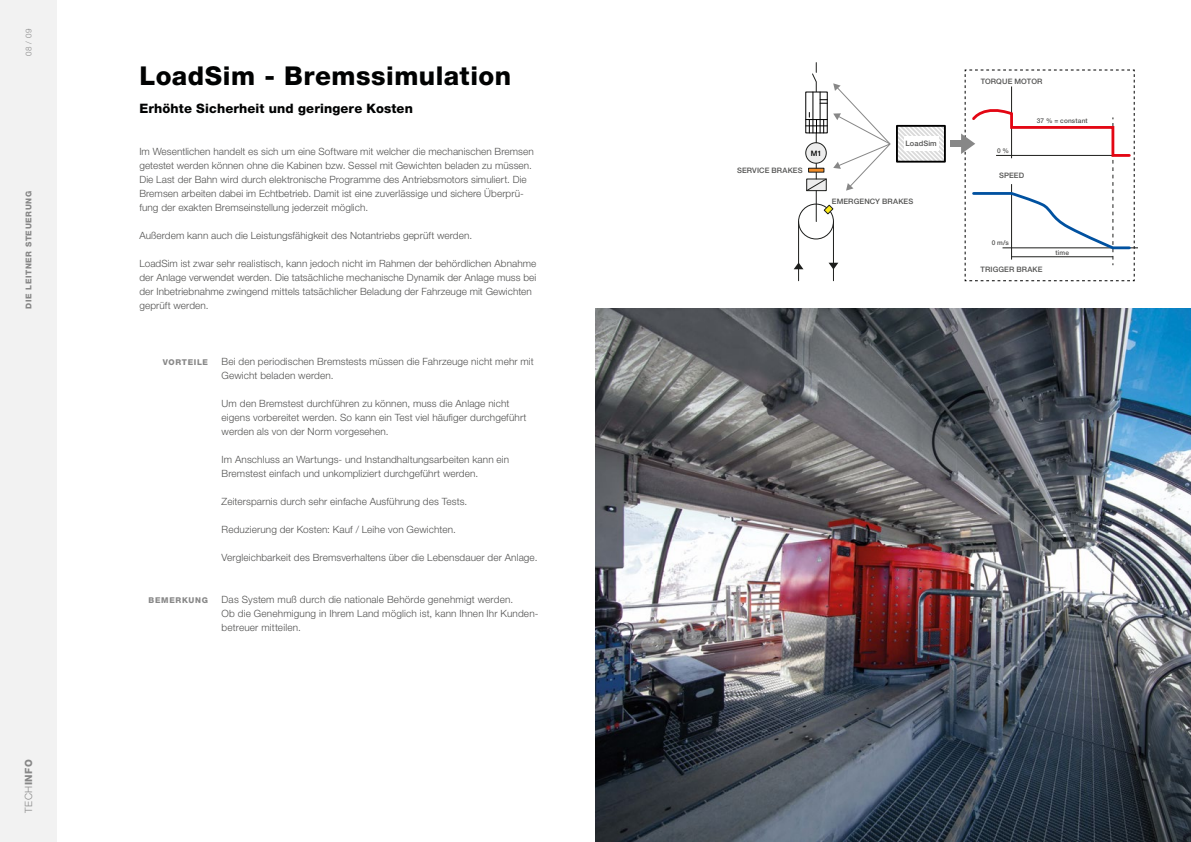
<style>
.page{position:relative;width:1191px;height:842px;background:#fff}
.page>*{position:absolute;margin:0;border:0;box-sizing:border-box;transform-origin:0 0}
.t1{font:800 26px "Helvetica Neue LT";letter-spacing:.02em;color:#010202}
.t2{font:800 13px "Helvetica Neue LT";letter-spacing:.01em;color:#010202}
.t3{font:300 10px/14px "Helvetica Neue LT";letter-spacing:.01em;color:#525251}
.t4{font:300 10px "Helvetica Neue LT";color:#878787}
.t5{font:800 8px "Helvetica Neue LT";letter-spacing:.08em;color:#878787}
.t6{font:300 8px "Helvetica Neue LT";color:#878787}
.t7{font:500 7.5px "Helvetica Neue LT";letter-spacing:.015em;color:#525251}
.t8{font:500 7.5px "Helvetica Neue LT";color:#010202}
.t9{font:500 6.6px "Helvetica Neue LT";letter-spacing:.02em;color:#525251}
.s1{font-weight:800}
</style>
<div class="page">
<div style="left:0;top:0;width:57px;height:842px;background:#f2f2f2"></div>
<img style="left:595px;top:309px;width:596px;height:533px">
<hr style="left:1002px;top:247px;width:136px;height:1px;background:#1d1e1c">
<div style="left:805px;top:143px;width:21px;height:20px;background:#ededed;border-radius:50%"></div>
<div style="left:805px;top:142px;width:21px;height:22px;border:1px solid #1d1e1c;border-radius:50%"></div>
<div style="left:798px;top:204px;width:36px;height:35px;border:1px solid #1d1e1c;border-radius:50%"></div>
<svg style="left:823px;top:204px;width:11px;height:11px"></svg>
<hr style="left:798px;top:222px;width:1px;height:59px;background:#1d1e1c">
<hr style="left:833px;top:222px;width:1px;height:59px;background:#1d1e1c">
<hr style="left:815px;top:191px;width:1px;height:31px;background:#1d1e1c">
<svg style="left:811px;top:63px;width:6px;height:29px"></svg>
<svg style="left:806px;top:163px;width:21px;height:29px"></svg>
<svg style="left:794px;top:262px;width:9px;height:7px"></svg>
<svg style="left:829px;top:263px;width:9px;height:6px"></svg>
<hr style="left:812px;top:92px;width:1px;height:41px;background:#000">
<hr style="left:819px;top:92px;width:1px;height:41px;background:#000">
<svg style="left:820px;top:99px;width:7px;height:5px"></svg>
<svg style="left:805px;top:112px;width:22px;height:31px"></svg>
<svg style="left:899px;top:128px;width:43px;height:32px"></svg>
<div style="left:896px;top:125px;width:49px;height:38px;border:2px solid #000"></div>
<div style="left:904px;top:137px;width:35px;height:14px;background:#fff"></div>
<svg style="left:833px;top:83px;width:58px;height:108px"></svg>
<svg style="left:961px;top:70px;width:174px;height:212px"></svg>
<div style="left:950px;top:141px;width:12px;height:6px;background:#878787"></div>
<p class="t6" style="left:24px;top:56px;width:30px;rotate:-90deg">08 / 09</p>
<p class="t5" style="left:24px;top:309px;width:119px;rotate:-90deg">DIE LEITNER STEUERUNG</p>
<p class="t4" style="left:23px;top:813px;width:55px;rotate:-90deg">TECH<span class="s1">INFO</span></p>
<h1 class="t1" style="left:139px;top:60px;width:373px">LoadSim - Bremssimulation</h1>
<h2 class="t2" style="left:139px;top:100px;width:275px">Erhöhte Sicherheit und geringere Kosten</h2>
<p class="t3" style="left:139px;top:144px;width:396px">Im Wesentlichen handelt es sich um eine Software mit welcher die mechanischen Bremsen</p>
<p class="t8" style="left:811px;top:149px;width:12px">M1</p>
<p class="t3" style="left:139px;top:158px;width:394px">getestet werden können ohne die Kabinen bzw. Sessel mit Gewichten beladen zu müssen.<br>Die Last der Bahn wird durch elektronische Programme des Antriebsmotors simuliert. Die Bremsen arbeiten dabei im Echtbetrieb. Damit ist eine zuverlässige und sichere Überprü&shy;fung der exakten Bremseinstellung jederzeit möglich.</p>
<p class="t3" style="left:139px;top:228px;width:334px">Außerdem kann auch die Leistungsfähigkeit des Notantriebs geprüft werden.</p>
<p class="t3" style="left:139px;top:256px;width:398px">LoadSim ist zwar sehr realistisch, kann jedoch nicht im Rahmen der behördlichen Abnahme der Anlage verwendet werden. Die tatsächliche mechanische Dynamik der Anlage muss bei der Inbetriebnahme zwingend mittels tatsächlicher Beladung der Fahrzeuge mit Gewichten geprüft werden.</p>
<p class="t7" style="left:737px;top:165px;width:67px">SERVICE BRAKES</p>
<p class="t7" style="left:905px;top:139px;width:33px">LoadSim</p>
<p class="t7" style="left:832px;top:196px;width:83px">EMERGENCY BRAKES</p>
<p class="t5" style="left:163px;top:357px;width:46px">VORTEILE</p>
<p class="t5" style="left:149px;top:595px;width:61px">BEMERKUNG</p>
<p class="t3" style="left:222px;top:354px;width:314px">Bei den periodischen Bremstests müssen die Fahrzeuge nicht mehr mit<br>Gewicht beladen werden.</p>
<p class="t3" style="left:222px;top:396px;width:306px">Um den Bremstest durchführen zu können, muss die Anlage nicht eigens vorbereitet werden. So kann ein Test viel häufiger durchgeführt werden als von der Norm vorgesehen.</p>
<p class="t3" style="left:222px;top:452px;width:289px">Im Anschluss an Wartungs- und Instandhaltungsarbeiten kann ein<br>Bremstest einfach und unkompliziert durchgeführt werden.</p>
<p class="t3" style="left:222px;top:494px;width:247px">Zeitersparnis durch sehr einfache Ausführung des Tests.</p>
<p class="t3" style="left:222px;top:522px;width:236px">Reduzierung der Kosten: Kauf / Leihe von Gewichten.</p>
<p class="t3" style="left:222px;top:550px;width:317px">Vergleichbarkeit des Bremsverhaltens über die Lebensdauer der Anlage.</p>
<p class="t3" style="left:222px;top:592px;width:318px">Das System muß durch die nationale Behörde genehmigt werden.<br>Ob die Genehmigung in Ihrem Land möglich ist, kann Ihnen Ihr Kunden&shy;betreuer mitteilen.</p>
<p class="t7" style="left:980px;top:77px;width:63px">TORQUE MOTOR</p>
<p class="t9" style="left:997px;top:146px;width:14px">0 %</p>
<p class="t7" style="left:999px;top:171px;width:27px">SPEED</p>
<p class="t9" style="left:1037px;top:117px;width:52px">37 % = constant</p>
<p class="t9" style="left:991px;top:239px;width:19px">0 m/s</p>
<p class="t9" style="left:1055px;top:249px;width:15px">time</p>
<p class="t7" style="left:980px;top:265px;width:64px">TRIGGER BRAKE</p>
</div>
